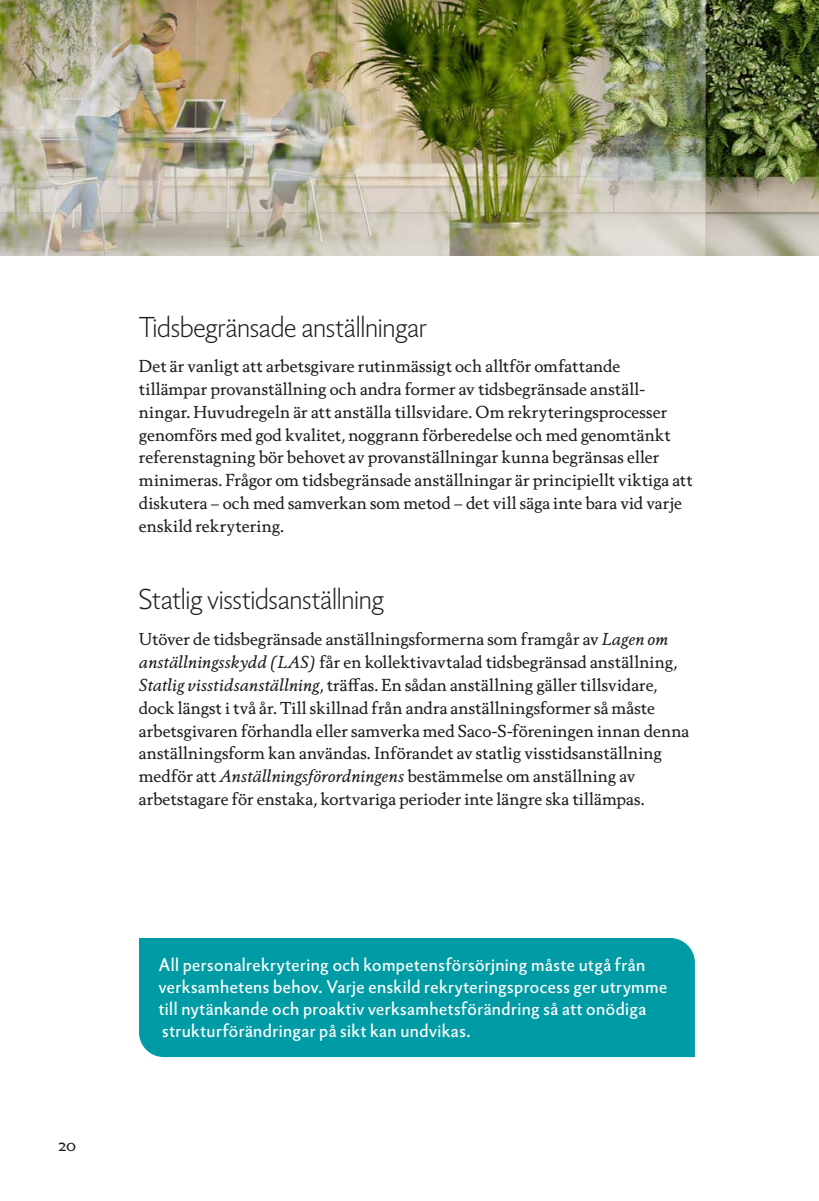
<style>
.page{position:relative;width:819px;height:1201px;background:#fff}
.page>*{position:absolute;margin:0;border:0;box-sizing:border-box;transform-origin:0 0}
.t1{font:300 28px "Berling Nova Sans Pro";letter-spacing:-.015em;color:#1d1d1b}
.t2{font:17.5px/21.9px "Berling Nova Sans Pro";letter-spacing:.025em;color:#fff}
.t3{font:17.5px "Berling Nova Text Pro";color:#1d1d1b}
.t4{font:16.62px/22.8px "Berling Nova Text Pro";letter-spacing:.005em;color:#1d1d1b}
.s1{font-style:italic}
</style>
<div class="page">
<img style="left:0;top:0;width:819px;height:255px">
<div style="left:139px;top:938px;width:555px;height:119px;background:#009ba4"></div>
<p class="t3" style="left:58px;top:1133px;width:19px">20</p>
<h1 class="t1" style="left:139px;top:307px;width:289px">Tidsbegränsade anställningar</h1>
<p class="t4" style="left:139px;top:354px;width:555px">Det är vanligt att arbetsgivare rutinmässigt och alltför omfattande<br>tillämpar provanställning och andra former av tidsbegränsade anställ&shy;ningar. Huvudregeln är att anställa tillsvidare. Om rekryteringsprocesser genomförs med god kvalitet, noggrann förberedelse och med genomtänkt referenstagning bör behovet av provanställningar kunna begränsas eller minimeras. Frågor om tidsbegränsade anställningar är principiellt viktiga att diskutera – och med samverkan som metod – det vill säga inte bara vid varje enskild rekrytering.</p>
<h1 class="t1" style="left:139px;top:579px;width:246px">Statlig visstidsanställning</h1>
<p class="t4" style="left:139px;top:627px;width:552px">Utöver de tidsbegränsade anställningsformerna som framgår av <span class="s1">Lagen om anställningsskydd (LAS)</span> får en kollektivavtalad tidsbegränsad anställning, <span class="s1">Statlig visstidsanställning</span>, träffas. En sådan anställning gäller tillsvidare, dock längst i två år. Till skillnad från andra anställningsformer så måste arbetsgivaren förhandla eller samverka med Saco-S-föreningen innan denna anställningsform kan användas. Införandet av statlig visstidsanställning medför att <span class="s1">Anställningsförordningens</span> bestämmelse om anställning av arbetstagare för enstaka, kortvariga perioder inte längre ska tillämpas.</p>
<p class="t2" style="left:159px;top:952px;width:510px">All personalrekrytering och kompetensförsörjning måste utgå från verksamhetens behov. Varje enskild rekryteringsprocess ger utrymme till nytänkande och proaktiv verksamhetsförändring så att onödiga strukturförändringar på sikt kan undvikas.</p>
</div>
